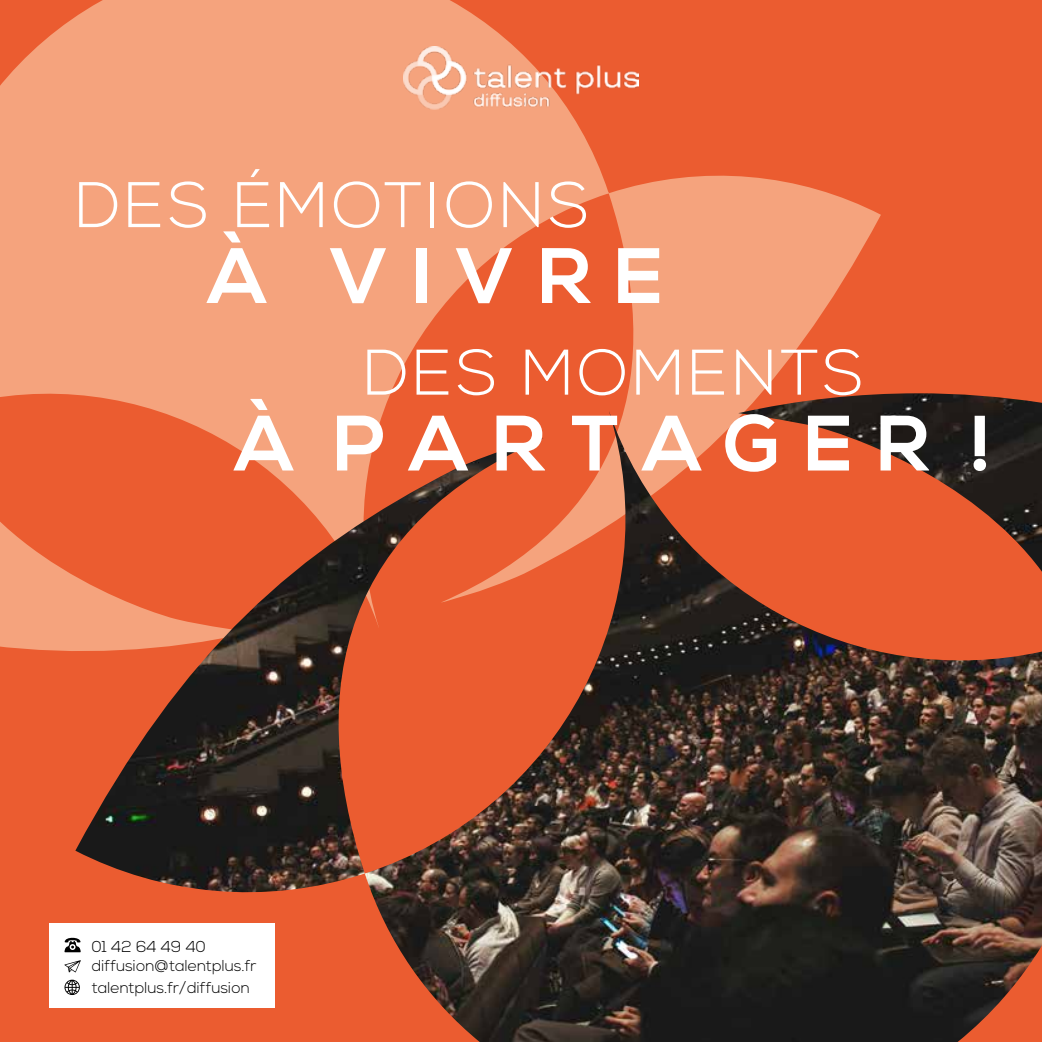
<style>
.page{position:relative;width:1042px;height:1042px;background:#eb5c30}
.page>*{position:absolute;margin:0;border:0;box-sizing:border-box;transform-origin:0 0}
.t1{font:700 78.4px "Nexa";letter-spacing:.3em;color:#fff}
.t2{font:300 64.4px "Nexa";letter-spacing:.05em;color:#fff}
.t3{font:300 15.75px/18.9px "Nexa";color:#000}
</style>
<div class="page">
<div style="left:0;top:0;width:597px;height:397px;background:#f5a37d"></div>
<svg style="left:440px;top:163px;width:441px;height:230px;fill:#f5a37d"></svg>
<svg style="left:0;top:522px;width:75px;height:129px;fill:#f5a37d"></svg>
<img style="left:75px;top:393px;width:967px;height:649px">
<div style="left:50px;top:923px;width:225px;height:84px;background:#fff"></div>
<svg style="left:64px;top:937px;width:17px;height:15px"></svg>
<svg style="left:64px;top:960px;width:17px;height:13px"></svg>
<svg style="left:64px;top:979px;width:16px;height:16px"></svg>
<img style="left:403px;top:46px;width:235px;height:63px">
<h2 class="t2" style="left:75px;top:168px;width:515px">DES ÉMOTIONS</h2>
<h1 class="t1" style="left:208px;top:231px;width:457px">À VIVRE</h1>
<h2 class="t2" style="left:363px;top:335px;width:501px">DES MOMENTS</h2>
<h1 class="t1" style="left:235px;top:398px;width:758px">À PARTAGER !</h1>
<p class="t3" style="left:92px;top:938px;width:166px">01 42 64 49 40 diffusion@talentplus.fr</p>
<p class="t3" style="left:92px;top:978px;width:159px">talentplus.fr/diffusion</p>
</div>
